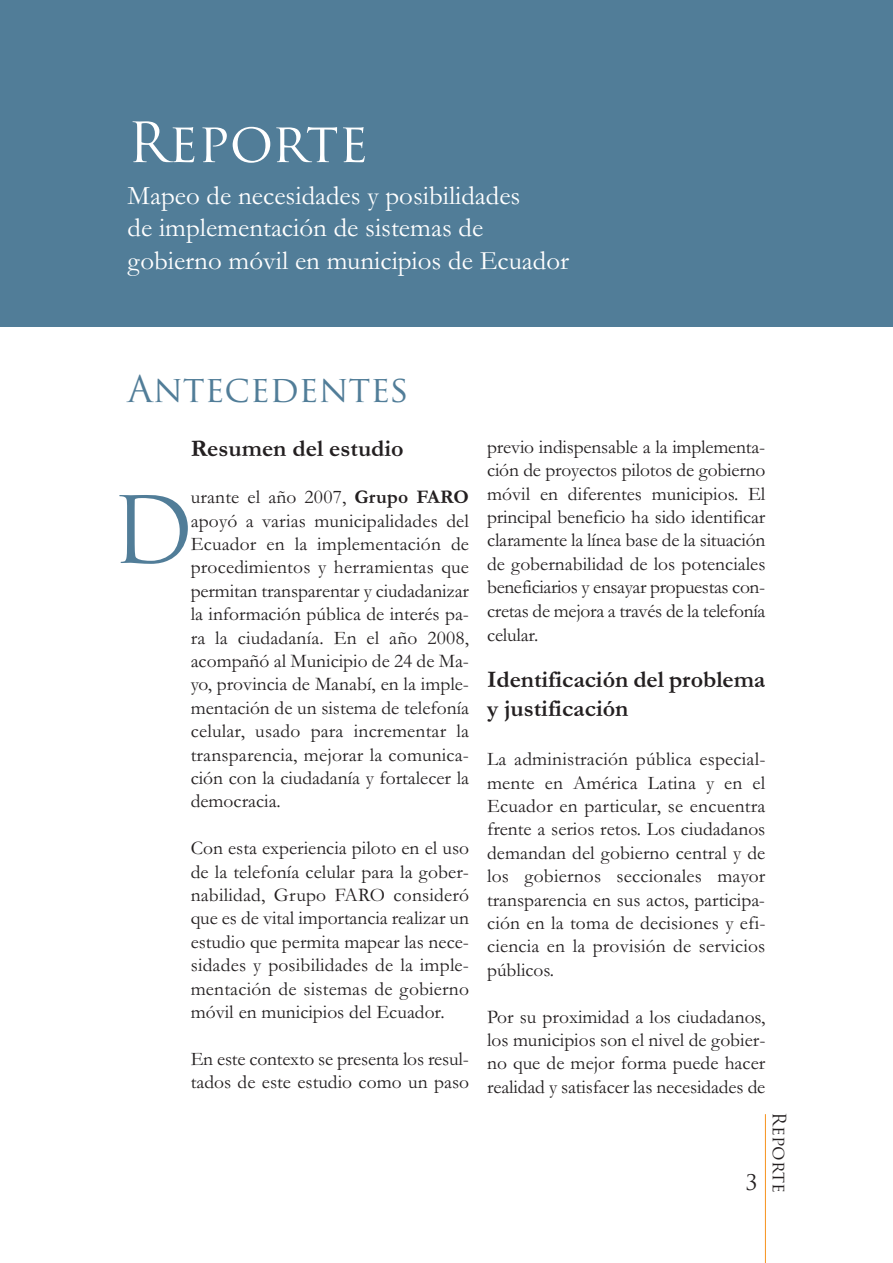
<style>
.page{position:relative;width:893px;height:1263px;background:#fff}
.page>*{position:absolute;margin:0;border:0;box-sizing:border-box;transform-origin:0 0}
.t1{font:90px "Trajan Pro";color:#517d98}
.t2{font:54px "Trajan Pro";color:#fff}
.t3{font:36px "Trajan Pro";color:#517d98}
.t4{font:27px/32.4px "Garamond";color:#fff}
.t5{font:700 24px/28.8px "Garamond";color:#231f20}
.t6{font:21px "Trajan Pro";color:#231f20}
.t7{font:19.5px/23.4px "Garamond";color:#231f20;text-align:justify}
.t8{font:18px "Trajan Pro";color:#231f20}
.s1{font-weight:700}
</style>
<div class="page">
<div style="left:0;top:0;width:893px;height:327px;background:#517d98"></div>
<hr style="left:765px;top:1114px;width:1px;height:149px;background:#f7931d">
<h2 class="t2" style="left:128px;top:122px;width:242px">Reporte</h2>
<h3 class="t4" style="left:128px;top:178px;width:443px">Mapeo de necesidades y posibilidades<br>de implementación de sistemas de gobierno móvil en municipios de Ecuador</h3>
<h3 class="t3" style="left:128px;top:375px;width:283px">Antecedentes</h3>
<p class="t5" style="left:191px;top:433px;width:215px">Resumen del estudio</p>
<p class="t7" style="left:191px;top:485px;width:280px">urante el año 2007, <span class="s1">Grupo FARO </span>apoyó a varias municipalidades del Ecuador en la implementación de procedimientos y herramientas que permitan transparentar y ciudadanizar la información pública de interés pa&shy;ra la ciudadanía. En el año 2008, acompañó al Municipio de 24 de Ma&shy;yo, provincia de Manabí, en la imple&shy;mentación de un sistema de telefonía celular, usado para incrementar la transparencia, mejorar la comunica&shy;ción con la ciudadanía y fortalecer la democracia.</p>
<p class="t7" style="left:191px;top:836px;width:280px">Con esta experiencia piloto en el uso de la telefonía celular para la gober&shy;nabilidad, Grupo FARO consideró que es de vital importancia realizar un estudio que permita mapear las nece&shy;sidades y posibilidades de la imple&shy;mentación de sistemas de gobierno móvil en municipios del Ecuador.</p>
<p class="t7" style="left:191px;top:1046px;width:280px">En este contexto se presenta los resul&shy;tados de este estudio como un paso</p>
<h1 class="t1" style="left:111px;top:495px;width:84px">D</h1>
<p class="t7" style="left:487px;top:434px;width:280px">previo indispensable a la implementa&shy;ción de proyectos pilotos de gobierno móvil en diferentes municipios. El principal beneficio ha sido identificar claramente la línea base de la situación de gobernabilidad de los potenciales beneficiarios y ensayar propuestas con&shy;cretas de mejora a través de la telefonía celular.</p>
<p class="t5" style="left:487px;top:664px;width:280px">Identificación del problema y justificación</p>
<p class="t7" style="left:487px;top:747px;width:280px">La administración pública especial&shy;mente en América Latina y en el Ecuador en particular, se encuentra frente a serios retos. Los ciudadanos demandan del gobierno central y de los gobiernos seccionales mayor transparencia en sus actos, participa&shy;ción en la toma de decisiones y efi&shy;ciencia en la provisión de servicios públicos.</p>
<p class="t7" style="left:487px;top:1004px;width:280px">Por su proximidad a los ciudadanos, los municipios son el nivel de gobier&shy;no que de mejor forma puede hacer realidad y satisfacer las necesidades de</p>
<p class="t6" style="left:745px;top:1174px;width:13px">3</p>
<p class="t8" style="left:786px;top:1112px;width:82px;rotate:90deg">Reporte</p>
</div>
